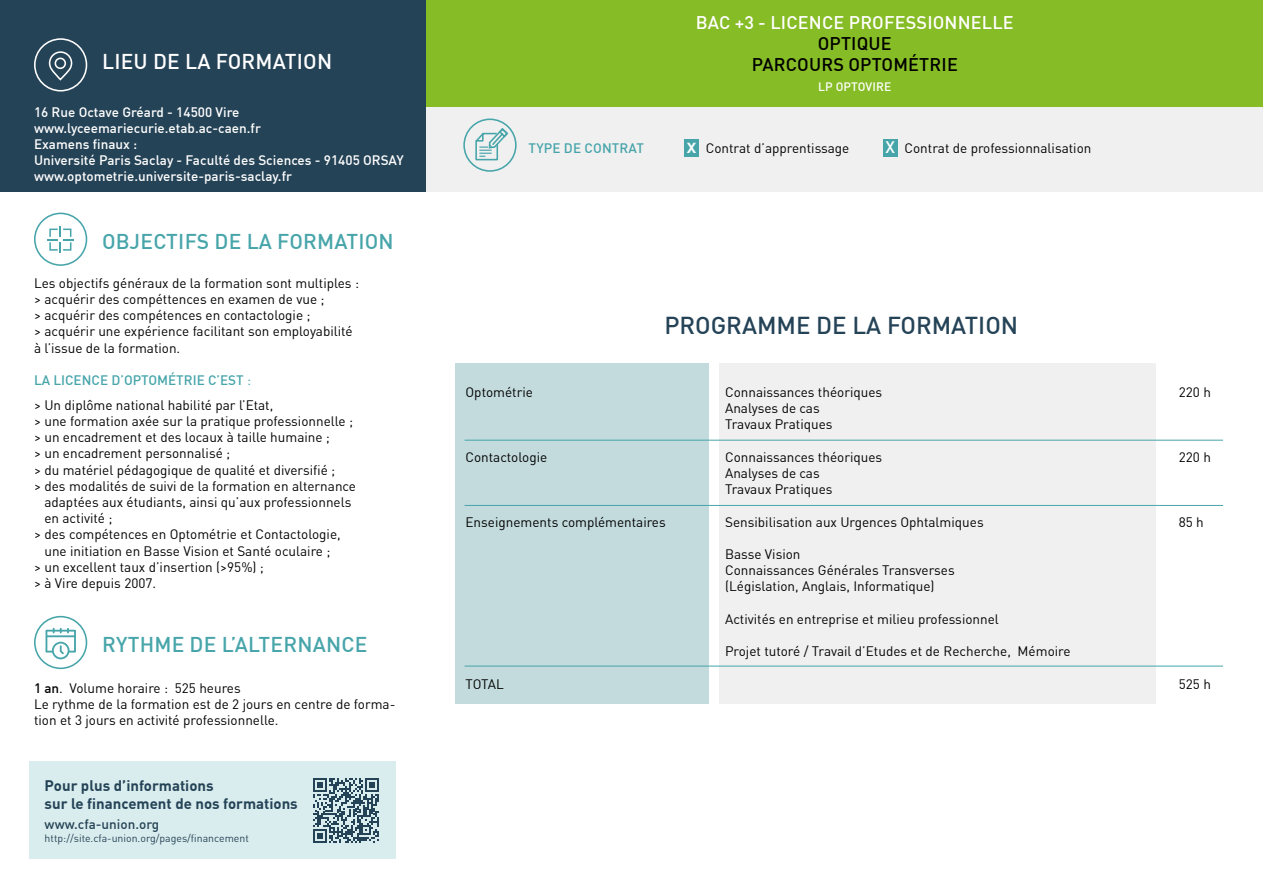
<style>
.page{position:relative;width:1263px;height:893px;background:#fff}
.page>*{position:absolute;margin:0;border:0;box-sizing:border-box;transform-origin:0 0}
.t1{font:500 24px "DIN Pro";color:#254357}
.t2{font:500 21px "DIN Pro";letter-spacing:.01em;color:#47a5aa}
.t3{font:500 21px "DIN Pro";letter-spacing:.01em;color:#fff}
.t4{font:500 18px "DIN Pro";letter-spacing:.01em;color:#fff}
.t5{font:500 18px/21px "DIN Pro";letter-spacing:.01em;color:#000;text-align:center}
.t6{font:700 15px/18px "DIN Pro";color:#254357}
.t7{font:13.5px/16.2px "DIN Pro";color:#000}
.t8{font:500 13.5px/16.2px "DIN Pro";color:#fff}
.t9{font:500 13.5px "DIN Pro";color:#254357}
.t10{font:500 13.5px "DIN Pro";letter-spacing:.01em;color:#47a5aa}
.t11{font:500 12px "DIN Pro";letter-spacing:.01em;color:#fff}
.t12{font:10.5px "DIN Pro";color:#254357}
.s1{font-weight:500;color:#47a5aa}
.s2{color:#47a5aa}
.s3{font-weight:500}
.s4{font-family:"DIN";font-weight:500;font-size:20.25px;color:#fff}
.s5{font-family:"DIN";font-weight:500;font-size:16.5px;color:#fff}
</style>
<div class="page">
<div style="left:425px;top:106px;width:838px;height:85px;background:#f0f0f0"></div>
<div style="left:425px;top:0;width:838px;height:106px;background:#86bc25"></div>
<div style="left:463px;top:119px;width:54px;height:53px;border:2px solid #47a5aa;border-radius:50%"></div>
<svg style="left:475px;top:127px;width:34px;height:34px"></svg>
<div style="left:455px;top:364px;width:254px;height:340px;background:#c3dbdd"></div>
<div style="left:719px;top:364px;width:437px;height:340px;background:#f0f0f0"></div>
<hr style="left:465px;top:440px;width:758px;height:1px;background:#47a5aa">
<hr style="left:465px;top:505px;width:758px;height:1px;background:#47a5aa">
<hr style="left:465px;top:666px;width:758px;height:1px;background:#47a5aa">
<div style="left:0;top:0;width:425px;height:191px;background:#254357"></div>
<svg style="left:34px;top:38px;width:54px;height:54px"></svg>
<div style="left:34px;top:213px;width:53px;height:53px;border:2px solid #47a5aa;border-radius:50%"></div>
<svg style="left:47px;top:226px;width:27px;height:27px"></svg>
<svg style="left:34px;top:616px;width:53px;height:53px"></svg>
<div style="left:684px;top:139px;width:15px;height:17px;background:#47a5aa"></div>
<div style="left:883px;top:139px;width:15px;height:17px;background:#47a5aa"></div>
<div style="left:29px;top:761px;width:366px;height:98px;background:#daedee"></div>
<svg style="left:313px;top:778px;width:66px;height:65px"></svg>
<h2 class="t3" style="left:102px;top:48px;width:232px">LIEU DE LA FORMATION</h2>
<p class="t8" style="left:34px;top:103px;width:371px">16 Rue Octave Gréard - 14500 Vire www.lyceemariecurie.etab.ac-caen.fr<br>Examens finaux :<br>Université Paris Saclay - Faculté des Sciences - 91405 ORSAY www.optometrie.universite-paris-saclay.fr</p>
<h2 class="t2" style="left:102px;top:228px;width:293px">OBJECTIFS DE LA FORMATION</h2>
<p class="t7" style="left:34px;top:275px;width:326px">Les objectifs généraux de la formation sont multiples : &gt; acquérir des compéttences en examen de vue ;<br>&gt; acquérir des compétences en contactologie ;<br>&gt; acquérir une expérience facilitant son employabilité à l’issue de la formation.</p>
<p class="t7" style="left:34px;top:368px;width:241px;line-height:24.8px"><span class="s1">LA LICENCE D’OPTOMÉTRIE C’EST</span> <span class="s2">:<br></span>&gt; Un diplôme national habilité par l’Etat,</p>
<p class="t7" style="left:34px;top:413px;width:320px">&gt; une formation axée sur la pratique professionnelle ;</p>
<p class="t7" style="left:34px;top:429px;width:297px">&gt; un encadrement et des locaux à taille humaine ;</p>
<p class="t7" style="left:34px;top:445px;width:198px">&gt; un encadrement personnalisé ;</p>
<p class="t7" style="left:34px;top:461px;width:303px">&gt; du matériel pédagogique de qualité et diversifié ;</p>
<p class="t7" style="left:34px;top:478px;width:324px">&gt; des modalités de suivi de la formation en alternance</p>
<p class="t7" style="left:44px;top:494px;width:309px">adaptées aux étudiants, ainsi qu’aux professionnels</p>
<p class="t7" style="left:44px;top:510px;width:70px">en activité ;</p>
<p class="t7" style="left:34px;top:526px;width:308px">&gt; des compétences en Optométrie et Contactologie,</p>
<p class="t7" style="left:44px;top:542px;width:287px">une initiation en Basse Vision et Santé oculaire ;</p>
<p class="t7" style="left:34px;top:559px;width:231px">&gt; un excellent taux d’insertion (&gt;95%) ;</p>
<p class="t7" style="left:34px;top:575px;width:124px">&gt; à Vire depuis 2007.</p>
<h2 class="t2" style="left:102px;top:631px;width:267px">RYTHME DE L’ALTERNANCE</h2>
<p class="t7" style="left:34px;top:679px;width:363px"><span class="s3">1 an</span>. Volume horaire : 525 heures<br>Le rythme de la formation est de 2 jours en centre de forma&shy;tion et 3 jours en activité professionnelle.</p>
<p class="t6" style="left:45px;top:776px;width:255px">Pour plus d’informations<br>sur le financement de nos formations</p>
<p class="t9" style="left:45px;top:816px;width:116px">www.cfa-union.org</p>
<p class="t12" style="left:45px;top:832px;width:206px">http://site.cfa-union.org/pages/financement</p>
<h3 class="t4" style="left:696px;top:11px;width:320px">BAC +3 - LICENCE PROFESSIONNELLE</h3>
<h3 class="t5" style="left:752px;top:33px;width:208px">OPTIQUE<br>PARCOURS OPTOMÉTRIE</h3>
<p class="t11" style="left:818px;top:79px;width:75px">LP OPTOVIRE</p>
<p class="t10" style="left:529px;top:140px;width:117px">TYPE DE CONTRAT</p>
<p class="t7" style="left:686px;top:140px;width:164px"><span class="s4">x</span> Contrat d’apprentissage</p>
<p class="t7" style="left:886px;top:140px;width:207px"><span class="s5">X</span> Contrat de professionnalisation</p>
<h1 class="t1" style="left:664px;top:310px;width:355px">PROGRAMME DE LA FORMATION</h1>
<p class="t7" style="left:465px;top:384px;width:69px">Optométrie</p>
<p class="t7" style="left:465px;top:449px;width:83px">Contactologie</p>
<p class="t7" style="left:465px;top:513px;width:202px">Enseignements complémentaires</p>
<p class="t7" style="left:465px;top:675px;width:40px">TOTAL</p>
<p class="t7" style="left:725px;top:384px;width:159px">Connaissances théoriques<br>Analyses de cas<br>Travaux Pratiques</p>
<p class="t7" style="left:725px;top:449px;width:159px">Connaissances théoriques<br>Analyses de cas<br>Travaux Pratiques</p>
<p class="t7" style="left:725px;top:513px;width:260px">Sensibilisation aux Urgences Ophtalmiques</p>
<p class="t7" style="left:725px;top:546px;width:231px">Basse Vision<br>Connaissances Générales Transverses (Législation, Anglais, Informatique)</p>
<p class="t7" style="left:725px;top:611px;width:275px">Activités en entreprise et milieu professionnel</p>
<p class="t7" style="left:725px;top:643px;width:347px">Projet tutoré / Travail d’Etudes et de Recherche, Mémoire</p>
<p class="t7" style="left:1179px;top:384px;width:34px">220 h</p>
<p class="t7" style="left:1179px;top:449px;width:34px">220 h</p>
<p class="t7" style="left:1179px;top:513px;width:27px">85 h</p>
<p class="t7" style="left:1179px;top:675px;width:34px">525 h</p>
</div>
